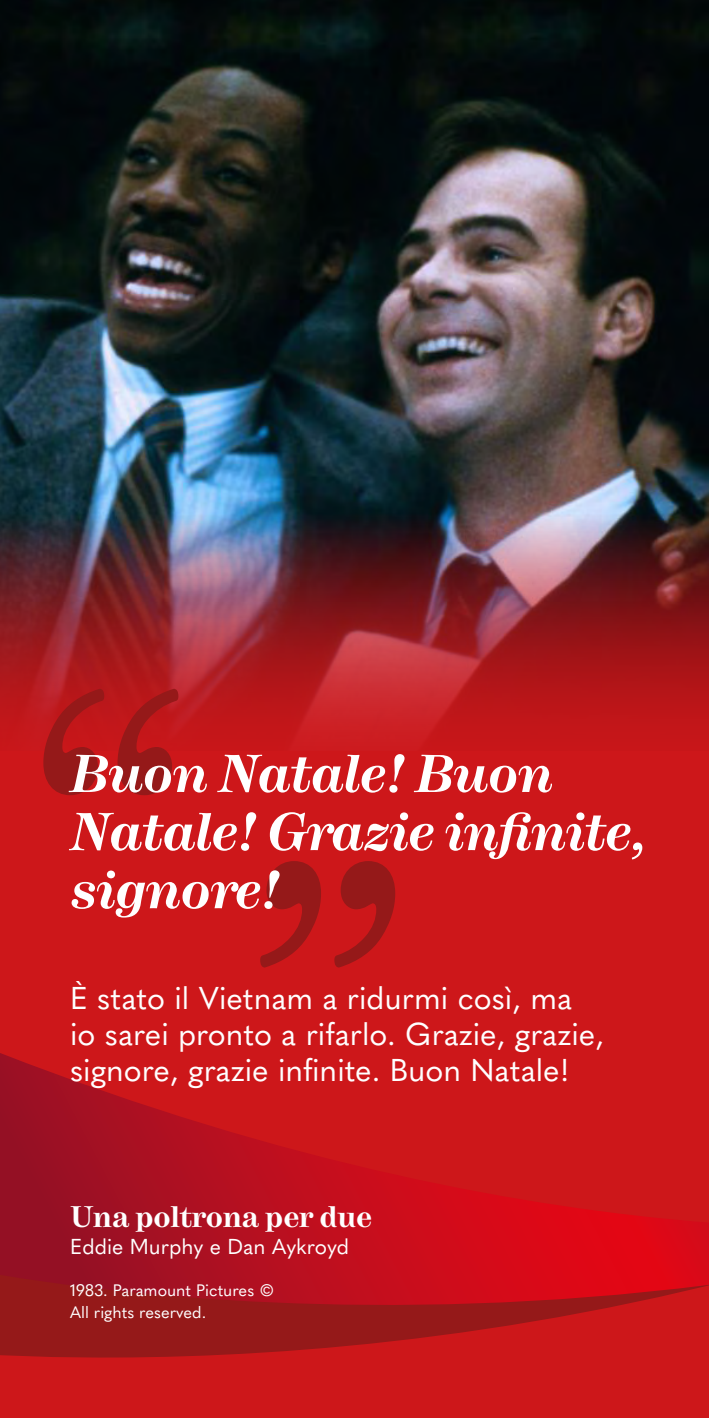
<style>
.page{position:relative;width:709px;height:1418px;background:#fff}
.page>*{position:absolute;margin:0;border:0;box-sizing:border-box;transform-origin:0 0}
.t1{font:italic 700 52.83px/58.1px "Hercules";color:#fff}
.t2{font:31.18px/36.1px "Quasimoda";color:#fff}
.t3{font:700 29.65px "Hercules";color:#fff}
.t4{font:21.32px "Quasimoda";color:#fff}
.t5{font:16.4px/21.3px "Quasimoda";color:#fff}
</style>
<div class="page">
<img style="left:0;top:0;width:709px;height:751px">
<div style="left:0;top:751px;width:709px;height:666px;background:#cd171a"></div>
<svg style="left:0;top:1326px;width:504px;height:32px;fill:#951919"></svg>
<svg style="left:0;top:1053px;width:709px;height:273px"></svg>
<svg style="left:43px;top:688px;width:135px;height:107px;background:#ae181a"></svg>
<svg style="left:260px;top:861px;width:135px;height:106px"></svg>
<h1 class="t1" style="left:70px;top:746px;width:579px">Buon Natale! Buon<br>Natale! Grazie infinite, signore!</h1>
<p class="t2" style="left:70px;top:978px;width:535px">È stato il Vietnam a ridurmi così, ma io sarei pronto a rifarlo. Grazie, grazie, signore, grazie infinite. Buon Natale!</p>
<p class="t3" style="left:71px;top:1199px;width:303px">Una poltrona per due</p>
<p class="t4" style="left:70px;top:1229px;width:280px">Eddie Murphy e Dan Aykroyd</p>
<p class="t5" style="left:70px;top:1278px;width:206px">1983. Paramount Pictures ©<br>All rights reserved.</p>
</div>
